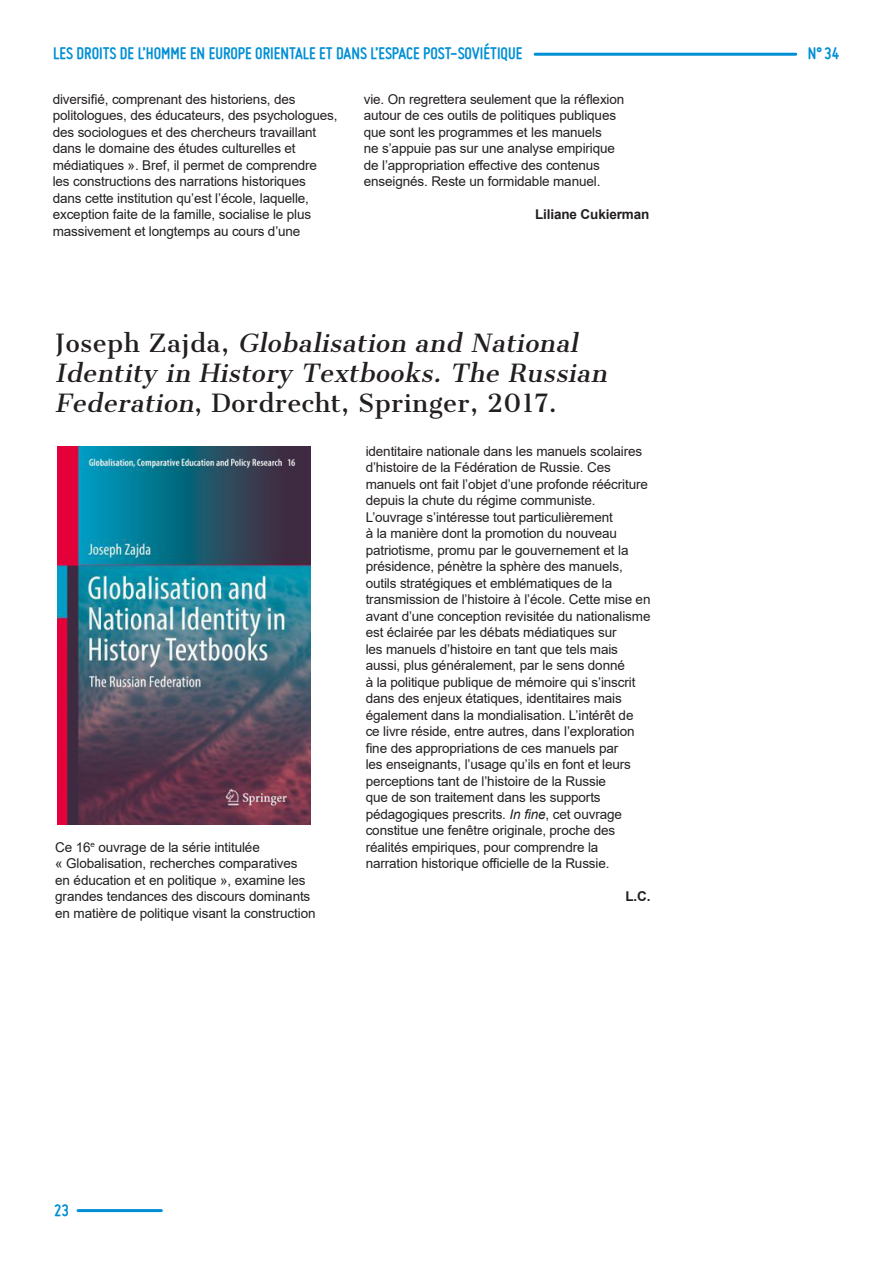
<style>
.page{position:relative;width:893px;height:1263px;background:#fff}
.page>*{position:absolute;margin:0;border:0;box-sizing:border-box;transform-origin:0 0}
._09Titres{font:italic 24px/30px "Cantata One";color:#231f20}
.t1{font:700 18px "Miso";color:#008fd5}
.t2{font:13.5px/16.5px "Arial";letter-spacing:-.01em;color:#231f20}
.t3{font:700 13.5px "Arial";letter-spacing:-.01em;color:#231f20}
.s1{font-style:normal}
.s2{font-style:italic}
</style>
<div class="page">
<hr style="left:535px;top:53px;width:261px;height:3px;background:#008fd5">
<hr style="left:78px;top:1209px;width:83px;height:3px;background:#008fd5">
<img style="left:57px;top:447px;width:253px;height:378px">
<h2 class="t1" style="left:53px;top:43px;width:471px">LES DROITS DE L’HOMME EN EUROPE ORIENTALE ET DANS L’ESPACE POST-SOVIÉTIQUE</h2>
<h2 class="t1" style="left:808px;top:43px;width:33px">N° 34</h2>
<p class="t2" style="left:53px;top:91px;width:286px">diversifié, comprenant des historiens, des politologues, des éducateurs, des psychologues, des sociologues et des chercheurs travaillant dans le domaine des études culturelles et médiatiques ». Bref, il permet de comprendre<br>les constructions des narrations historiques dans cette institution qu’est l’école, laquelle, exception faite de la famille, socialise le plus massivement et longtemps au cours d’une</p>
<p class="t2" style="left:364px;top:91px;width:262px">vie. On regrettera seulement que la réflexion autour de ces outils de politiques publiques que sont les programmes et les manuels<br>ne s’appuie pas sur une analyse empirique de l’appropriation effective des contenus enseignés. Reste un formidable manuel.</p>
<p class="t3" style="left:535px;top:205px;width:116px">Liliane Cukierman</p>
<p class="_09Titres" style="left:55px;top:328px;width:558px"><span class="s1">J o s e p h Z a j d a ,</span> Globalisation and National<br>Identity in History Textbooks. The Russian<br>Federation<span class="s1">, Dordrecht, Springer, 2017.</span></p>
<p class="t2" style="left:55px;top:839px;width:262px">Ce 16<sup>e</sup> ouvrage de la série intitulée<br>« Globalisation, recherches comparatives en éducation et en politique », examine les grandes tendances des discours dominants en matière de politique visant la construction</p>
<p class="t2" style="left:366px;top:443px;width:286px">identitaire nationale dans les manuels scolaires d’histoire de la Fédération de Russie. Ces manuels ont fait l’objet d’une profonde réécriture depuis la chute du régime communiste.<br>L’ouvrage s’intéresse tout particulièrement<br>à la manière dont la promotion du nouveau patriotisme, promu par le gouvernement et la présidence, pénètre la sphère des manuels, outils stratégiques et emblématiques de la transmission de l’histoire à l’école. Cette mise en avant d’une conception revisitée du nationalisme est éclairée par les débats médiatiques sur<br>les manuels d’histoire en tant que tels mais aussi, plus généralement, par le sens donné<br>à la politique publique de mémoire qui s’inscrit dans des enjeux étatiques, identitaires mais également dans la mondialisation. L’intérêt de ce livre réside, entre autres, dans l’exploration fine des appropriations de ces manuels par<br>les enseignants, l’usage qu’ils en font et leurs perceptions tant de l’histoire de la Russie<br>que de son traitement dans les supports pédagogiques prescrits. <span class="s2">In fine</span>, cet ouvrage constitue une fenêtre originale, proche des réalités empiriques, pour comprendre la narration historique officielle de la Russie.</p>
<p class="t3" style="left:625px;top:887px;width:27px">L.C.</p>
<h2 class="t1" style="left:54px;top:1199px;width:16px">23</h2>
</div>
